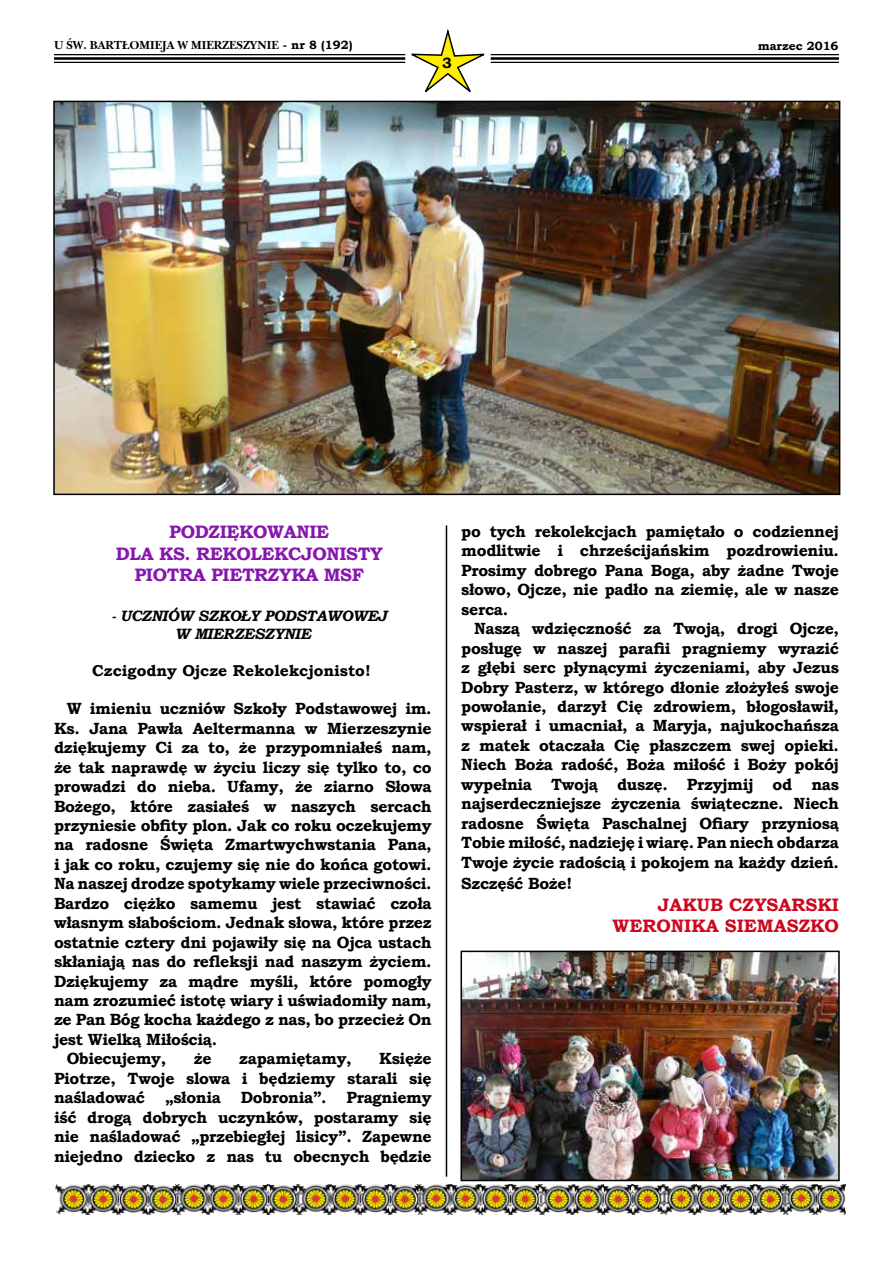
<style>
.page{position:relative;width:893px;height:1263px;background:#fff}
.page>*{position:absolute;margin:0;border:0;box-sizing:border-box;transform-origin:0 0}
.t1{font:700 18px/21.6px "Bookman Old Style";letter-spacing:-.02em;color:#8616ad;text-align:center}
.t2{font:700 18px/21.6px "Bookman Old Style";color:#cd071e;text-align:right}
.t3{font:700 16.2px/19.5px "Bookman Old Style";letter-spacing:-.02em;color:#000;text-align:justify}
.t4{font:700 15.75px "Bookman Old Style";color:#000}
.t5{font:italic 700 15px/18px "Bookman Old Style";letter-spacing:-.02em;color:#000}
.t6{font:700 15px "Bookman Old Style";color:#000}
.t7{font:700 12px "Nebraska";color:#000}
.t8{font:700 12px "Bookman Old Style";color:#000}
.s1{font-family:"Bookman Old Style"}
</style>
<div class="page">
<hr style="left:54px;top:54px;width:351px;height:1px;background:#000">
<hr style="left:54px;top:57px;width:351px;height:3px;background:#000">
<hr style="left:54px;top:62px;width:351px;height:1px;background:#000">
<hr style="left:491px;top:54px;width:348px;height:1px;background:#000">
<hr style="left:491px;top:57px;width:348px;height:3px;background:#000">
<hr style="left:491px;top:62px;width:348px;height:1px;background:#000">
<svg style="left:405px;top:28px;width:86px;height:64px"></svg>
<img style="left:55px;top:1184px;width:790px;height:31px">
<hr style="left:446px;top:525px;width:1px;height:652px;background:#000">
<img style="left:56px;top:104px;width:781px;height:388px">
<div style="left:53px;top:101px;width:787px;height:394px;border:2px solid #000"></div>
<img style="left:463px;top:954px;width:374px;height:224px">
<div style="left:460px;top:951px;width:380px;height:230px;border:2px solid #000"></div>
<p class="t7" style="left:54px;top:38px;width:300px">U ŒW. BART£OMIEJA W MIERZESZYNIE <span class="s1">- nr 8 (192)</span></p>
<p class="t8" style="left:758px;top:38px;width:82px">marzec 2016</p>
<p class="t6" style="left:442px;top:52px;width:11px">3</p>
<p class="t1" style="left:116px;top:521px;width:268px">PODZIĘKOWANIE<br>DLA KS. REKOLEKCJONISTY<br>PIOTRA PIETRZYKA MSF</p>
<p class="t5" style="left:175px;top:607px;width:214px;text-indent:-63px">- UCZNIÓW SZKOŁY PODSTAWOWEJ<br>W MIERZESZYNIE</p>
<p class="t4" style="left:92px;top:659px;width:280px">Czcigodny Ojcze Rekolekcjonisto!</p>
<p class="t3" style="left:67px;top:699px;width:366px">W imieniu uczniów Szkoły Podstawowej im.</p>
<p class="t3" style="left:54px;top:718px;width:379px">Ks. Jana Pawła Aeltermanna w Mierzeszynie</p>
<p class="t3" style="left:54px;top:738px;width:379px">dziękujemy Ci za to, że przypomniałeś nam,</p>
<p class="t3" style="left:54px;top:757px;width:379px">że tak naprawdę w życiu liczy się tylko to, co</p>
<p class="t3" style="left:54px;top:777px;width:379px">prowadzi do nieba. Ufamy, że ziarno Słowa</p>
<p class="t3" style="left:54px;top:796px;width:379px">Bożego, które zasiałeś w naszych sercach</p>
<p class="t3" style="left:54px;top:815px;width:379px">przyniesie obfity plon. Jak co roku oczekujemy</p>
<p class="t3" style="left:54px;top:835px;width:379px">na radosne Święta Zmartwychwstania Pana,</p>
<p class="t3" style="left:54px;top:854px;width:379px">i jak co roku, czujemy się nie do końca gotowi.</p>
<p class="t3" style="left:54px;top:874px;width:379px">Na naszej drodze spotykamy wiele przeciwności.</p>
<p class="t3" style="left:54px;top:893px;width:379px">Bardzo ciężko samemu jest stawiać czoła</p>
<p class="t3" style="left:54px;top:913px;width:379px">własnym słabościom. Jednak słowa, które przez</p>
<p class="t3" style="left:54px;top:932px;width:379px">ostatnie cztery dni pojawiły się na Ojca ustach</p>
<p class="t3" style="left:54px;top:952px;width:379px">skłaniają nas do refleksji nad naszym życiem.</p>
<p class="t3" style="left:54px;top:971px;width:379px">Dziękujemy za mądre myśli, które pomogły</p>
<p class="t3" style="left:54px;top:990px;width:379px">nam zrozumieć istotę wiary i uświadomiły nam,</p>
<p class="t3" style="left:54px;top:1010px;width:379px">ze Pan Bóg kocha każdego z nas, bo przecież On</p>
<p class="t3" style="left:54px;top:1029px;width:165px">jest Wielką Miłością.</p>
<p class="t3" style="left:67px;top:1049px;width:101px">Obiecujemy,</p>
<p class="t3" style="left:194px;top:1049px;width:19px">że</p>
<p class="t3" style="left:239px;top:1049px;width:114px">zapamiętamy,</p>
<p class="t3" style="left:54px;top:1049px;width:379px;text-indent:325px">Księże Piotrze, Twoje slowa i będziemy starali się naśladować „słonia Dobronia”. Pragniemy iść drogą dobrych uczynków, postaramy się nie naśladować „przebiegłej lisicy”. Zapewne niejedno dziecko z nas tu obecnych będzie</p>
<p class="t3" style="left:461px;top:521px;width:379px">po tych rekolekcjach pamiętało o codziennej modlitwie i chrześcijańskim pozdrowieniu.<br>Prosimy dobrego Pana Boga, aby żadne Twoje słowo, Ojcze, nie padło na ziemię, ale w nasze serca.</p>
<p class="t3" style="left:461px;top:619px;width:379px;text-indent:13px">Naszą wdzięczność za Twoją, drogi Ojcze, posługę w naszej parafii pragniemy wyrazić z głębi serc płynącymi życzeniami, aby Jezus Dobry Pasterz, w którego dłonie złożyłeś swoje powołanie, darzył Cię zdrowiem, błogosławił, wspierał i umacniał, a Maryja, najukochańsza z matek otaczała Cię płaszczem swej opieki.<br>Niech Boża radość, Boża miłość i Boży pokój wypełnia Twoją duszę. Przyjmij od nas najserdeczniejsze życzenia świąteczne. Niech radosne Święta Paschalnej Ofiary przyniosą Tobie miłość, nadzieję i wiarę. Pan niech obdarza Twoje życie radością i pokojem na każdy dzień.</p>
<p class="t3" style="left:461px;top:874px;width:112px">Szczęść Boże!</p>
<p class="t2" style="left:612px;top:893px;width:228px">JAKUB CZYSARSKI<br>WERONIKA SIEMASZKO</p>
</div>
